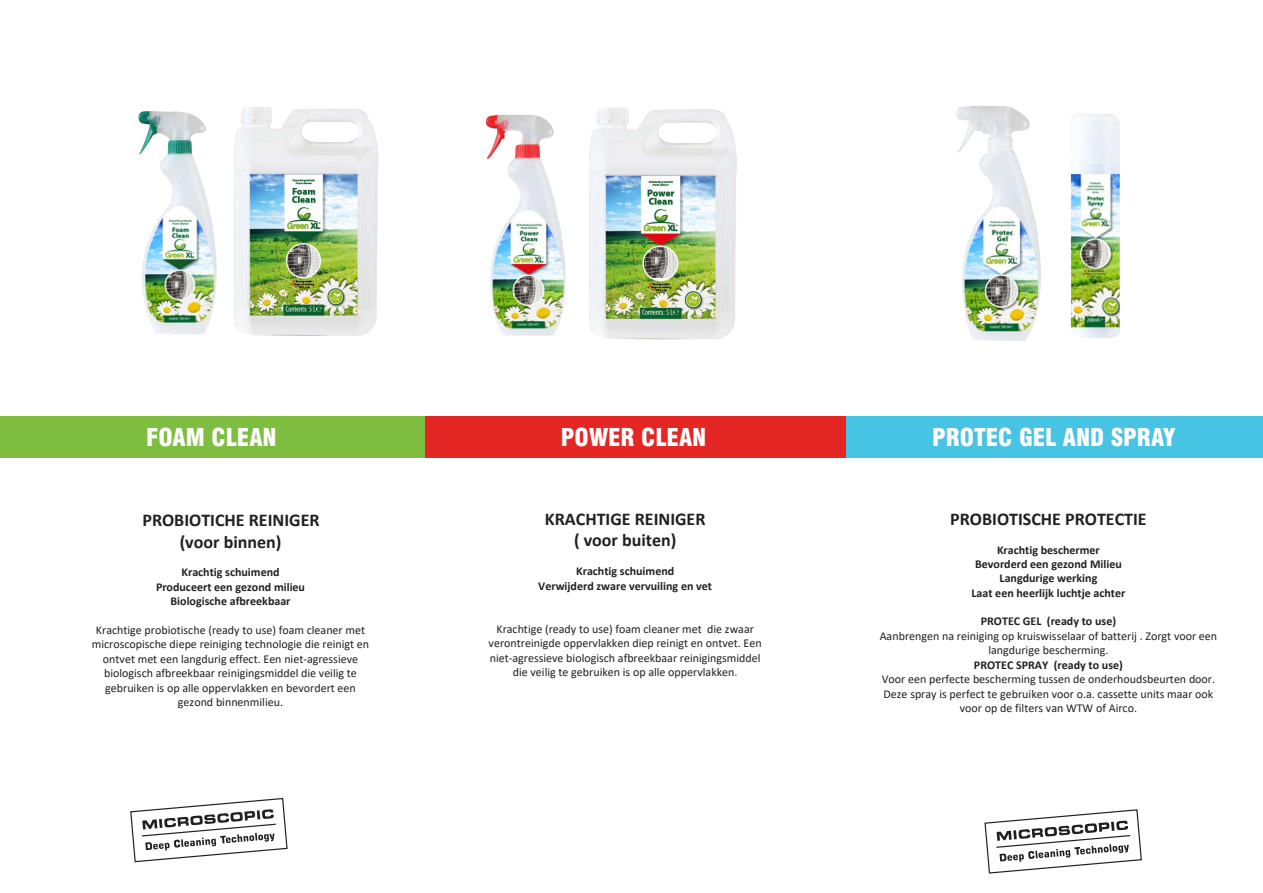
<style>
.page{position:relative;width:1263px;height:893px;background:#fff}
.page>*{position:absolute;margin:0;border:0;box-sizing:border-box;transform-origin:0 0}
.t1{font:900 condensed 24px "Swiss 721 BT";color:#fff}
.t2{font:700 18px/21.9px "Calibri";color:#231f20;text-align:center}
.t3{font:12px/14.4px "Calibri";color:#231f20;text-align:center}
.t4{font:700 12px/14.4px "Calibri";color:#231f20;text-align:center}
</style>
<div class="page">
<div style="left:846px;top:416px;width:417px;height:42px;background:#47c3e3"></div>
<div style="left:424px;top:416px;width:422px;height:42px;background:#e42625"></div>
<div style="left:0;top:416px;width:424px;height:42px;background:#7fbd41"></div>
<svg style="left:130px;top:798px;width:158px;height:65px"></svg>
<svg style="left:984px;top:809px;width:158px;height:65px"></svg>
<img style="left:138px;top:111px;width:60px;height:224px">
<img style="left:198px;top:107px;width:181px;height:229px">
<img style="left:485px;top:114px;width:69px;height:222px">
<img style="left:554px;top:107px;width:183px;height:233px">
<img style="left:956px;top:106px;width:45px;height:235px">
<img style="left:1001px;top:106px;width:119px;height:235px">
<h1 class="t1" style="left:146px;top:423px;width:132px">FOAM CLEAN</h1>
<h1 class="t1" style="left:561px;top:423px;width:147px">POWER CLEAN</h1>
<h1 class="t1" style="left:932px;top:423px;width:245px">PROTEC GEL AND SPRAY</h1>
<h2 class="t2" style="left:142px;top:509px;width:179px">PROBIOTICHE REINIGER (voor binnen)</h2>
<p class="t4" style="left:156px;top:565px;width:151px">Krachtig schuimend<br>Produceert een gezond milieu<br>Biologische afbreekbaar</p>
<p class="t3" style="left:92px;top:622px;width:279px">Krachtige probiotische (ready to use) foam cleaner met microscopische diepe reiniging technologie die reinigt en ontvet met een langdurig effect. Een niet-agressieve biologisch afbreekbaar reinigingsmiddel die veilig te gebruiken is op alle oppervlakken en bevordert een gezond binnenmilieu.</p>
<h2 class="t2" style="left:545px;top:508px;width:162px">KRACHTIGE REINIGER ( voor buiten)</h2>
<p class="t4" style="left:538px;top:564px;width:175px">Krachtig schuimend<br>Verwijderd zware vervuiling en vet</p>
<p class="t3" style="left:489px;top:621px;width:275px">Krachtige (ready to use) foam cleaner met die zwaar verontreinigde oppervlakken diep reinigt en ontvet. Een niet-agressieve biologisch afbreekbaar reinigingsmiddel die veilig te gebruiken is op alle oppervlakken.</p>
<h2 class="t2" style="left:950px;top:508px;width:198px">PROBIOTISCHE PROTECTIE</h2>
<p class="t4" style="left:971px;top:542px;width:155px">Krachtig beschermer<br>Bevorderd een gezond Milieu<br>Langdurige werking<br>Laat een heerlijk luchtje achter</p>
<p class="t4" style="left:981px;top:614px;width:137px">PROTEC GEL (ready to use)</p>
<p class="t3" style="left:880px;top:628px;width:339px">Aanbrengen na reiniging op kruiswisselaar of batterij . Zorgt voor een langdurige bescherming.</p>
<p class="t4" style="left:974px;top:657px;width:151px">PROTEC SPRAY (ready to use)</p>
<p class="t3" style="left:882px;top:672px;width:335px">Voor een perfecte bescherming tussen de onderhoudsbeurten door.<br>Deze spray is perfect te gebruiken voor o.a. cassette units maar ook voor op de filters van WTW of Airco.</p>
</div>
